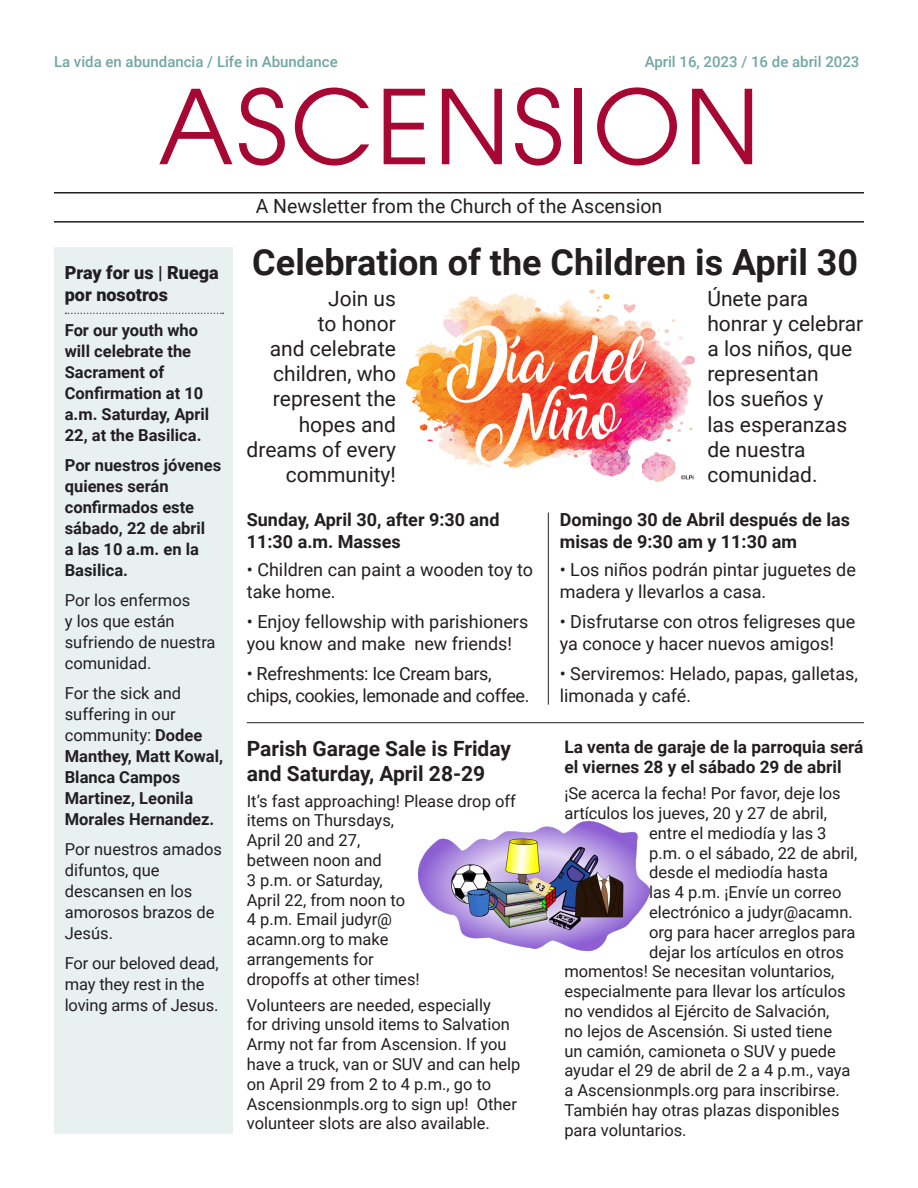
<style>
.page{position:relative;width:918px;height:1188px;background:#fff}
.page>*{position:absolute;margin:0;border:0;box-sizing:border-box;transform-origin:0 0}
.t1{font:102px "ITC Avant Garde Pro";letter-spacing:.03em;color:#a60733}
.t2{font:700 36px "Roboto";color:#231f20}
.t3{font:21px/25.2px "Roboto";color:#231f20;text-align:right}
.t4{font:700 21px/25.2px "Roboto";color:#231f20}
.t5{font:19.5px "Roboto";color:#231f20}
.t6{font:18px/21.6px "Roboto";color:#231f20}
.t7{font:700 18px/21.6px "Roboto";color:#231f20}
.t8{font:18px/21.6px "Roboto";letter-spacing:-.02em;color:#231f20}
.t9{font:900 18px/21.6px "Roboto";color:#231f20}
.t10{font:700 17.25px/20.7px "Roboto";color:#231f20}
.t11{font:16.5px/19.8px "Roboto";color:#231f20}
.t12{font:700 16.5px/21px "Roboto";color:#231f20}
.t13{font:500 15px "Roboto";color:#71a7a1}
.s1{font-weight:400}
</style>
<div class="page">
<hr style="left:54px;top:192px;width:810px;height:2px;background:#231f20">
<hr style="left:54px;top:221px;width:810px;height:2px;background:#231f20">
<img style="left:405px;top:290px;width:290px;height:192px">
<div style="left:54px;top:248px;width:178px;height:886px;background:#e9f0f0"></div>
<svg style="left:66px;top:313px;width:157px;height:1px"></svg>
<hr style="left:548px;top:513px;width:1px;height:192px;background:#231f20">
<hr style="left:247px;top:722px;width:617px;height:1px;background:#231f20">
<img style="left:418px;top:821px;width:231px;height:130px">
<p class="t13" style="left:54px;top:51px;width:285px">La vida en abundancia / Life in Abundance</p>
<p class="t13" style="left:645px;top:51px;width:216px">April 16, 2023 / 16 de abril 2023</p>
<p class="t1" style="left:158px;top:64px;width:603px">ASCENSION</p>
<p class="t5" style="left:256px;top:193px;width:408px">A Newsletter from the Church of the Ascension</p>
<p class="t2" style="left:252px;top:236px;width:607px">Celebration of the Children is April 30</p>
<p class="t3" style="left:247px;top:285px;width:151px">Join us<br>to honor<br>and celebrate children, who represent the hopes and dreams of every community!</p>
<p class="t7" style="left:247px;top:508px;width:254px">Sunday, April 30, after 9:30 and<br>11:30 a.m. Masses</p>
<p class="t6" style="left:247px;top:558px;width:288px">• Children can paint a wooden toy to take home.</p>
<p class="t6" style="left:247px;top:610px;width:283px">• Enjoy fellowship with parishioners you know and make new friends!</p>
<p class="t8" style="left:247px;top:663px;width:284px">• Refreshments: Ice Cream bars, chips, cookies, lemonade and coffee.</p>
<p class="t9" style="left:65px;top:261px;width:155px">Pray for us | Ruega por nosotros</p>
<p class="t12" style="left:65px;top:319px;width:146px">For our youth who will celebrate the<br>Sacrament of<br>Confirmation at 10 a.m. Saturday, April<br>22, at the Basilica.</p>
<p class="t12" style="left:65px;top:454px;width:158px">Por nuestros jóvenes quienes serán confirmados este sábado, 22 de abril<br>a las 10 a.m. en la<br>Basilica.</p>
<p class="t11" style="left:65px;top:589px;width:152px;line-height:21px">Por los enfermos<br>y los que están sufriendo de nuestra comunidad.</p>
<p class="t12" style="left:65px;top:682px;width:160px"><span class="s1">For the sick and suffering in our community:</span> Dodee<br>Manthey, Matt Kowal,<br>Blanca Campos<br>Martinez, Leonila<br>Morales Hernandez.</p>
<p class="t11" style="left:65px;top:838px;width:159px;line-height:21px">Por nuestros amados difuntos, que descansen en los amorosos brazos de<br>Jesús.</p>
<p class="t11" style="left:65px;top:952px;width:155px;line-height:21px">For our beloved dead, may they rest in the loving arms of Jesus.</p>
<p class="t3" style="left:707px;top:285px;width:158px;text-align:left">Únete para honrar y celebrar a los niños, que representan<br>los sueños y<br>las esperanzas de nuestra comunidad.</p>
<p class="t7" style="left:560px;top:508px;width:292px">Domingo 30 de Abril después de las misas de 9:30 am y 11:30 am</p>
<p class="t6" style="left:560px;top:558px;width:298px">• Los niños podrán pintar juguetes de madera y llevarlos a casa.</p>
<p class="t6" style="left:560px;top:610px;width:297px">• Disfrutarse con otros feligreses que ya conoce y hacer nuevos amigos!</p>
<p class="t6" style="left:560px;top:663px;width:300px">• Serviremos: Helado, papas, galletas, limonada y café.</p>
<p class="t4" style="left:247px;top:735px;width:266px">Parish Garage Sale is Friday and Saturday, April 28-29</p>
<p class="t11" style="left:247px;top:790px;width:271px">It’s fast approaching! Please drop off items on Thursdays,<br>April 20 and 27,<br>between noon and<br>3 p.m. or Saturday,<br>April 22, from noon to<br>4 p.m. Email judyr@<br>acamn.org to make<br>arrangements for<br>dropoffs at other times!</p>
<p class="t11" style="left:247px;top:994px;width:275px">Volunteers are needed, especially<br>for driving unsold items to Salvation Army not far from Ascension. If you have a truck, van or SUV and can help on April 29 from 2 to 4 p.m., go to Ascensionmpls.org to sign up! Other volunteer slots are also available.</p>
<p class="t10" style="left:564px;top:736px;width:301px">La venta de garaje de la parroquia será el viernes 28 y el sábado 29 de abril</p>
<p class="t11" style="left:564px;top:783px;width:278px">¡Se acerca la fecha! Por favor, deje los</p>
<p class="t11" style="left:564px;top:803px;width:264px">artículos los jueves, 20 y 27 de abril,</p>
<p class="t11" style="left:649px;top:822px;width:179px">entre el mediodía y las 3</p>
<p class="t11" style="left:649px;top:842px;width:210px">p.m. o el sábado, 22 de abril,</p>
<p class="t11" style="left:649px;top:862px;width:180px">desde el mediodía hasta</p>
<p class="t11" style="left:649px;top:882px;width:194px">las 4 p.m. ¡Envíe un correo</p>
<p class="t11" style="left:649px;top:902px;width:205px">electrónico a judyr@acamn.</p>
<p class="t11" style="left:649px;top:921px;width:208px">org para hacer arreglos para</p>
<p class="t11" style="left:649px;top:941px;width:196px">dejar los artículos en otros</p>
<p class="t11" style="left:564px;top:961px;width:272px">momentos! Se necesitan voluntarios,</p>
<p class="t11" style="left:564px;top:981px;width:283px">especialmente para llevar los artículos</p>
<p class="t11" style="left:564px;top:1001px;width:266px">no vendidos al Ejército de Salvación,</p>
<p class="t11" style="left:564px;top:1020px;width:269px">no lejos de Ascensión. Si usted tiene</p>
<p class="t11" style="left:564px;top:1040px;width:273px">un camión, camioneta o SUV y puede</p>
<p class="t11" style="left:564px;top:1060px;width:288px">ayudar el 29 de abril de 2 a 4 p.m., vaya</p>
<p class="t11" style="left:564px;top:1080px;width:277px">a Ascensionmpls.org para inscribirse.</p>
<p class="t11" style="left:564px;top:1100px;width:277px">También hay otras plazas disponibles</p>
<p class="t11" style="left:564px;top:1119px;width:124px">para voluntarios.</p>
</div>
